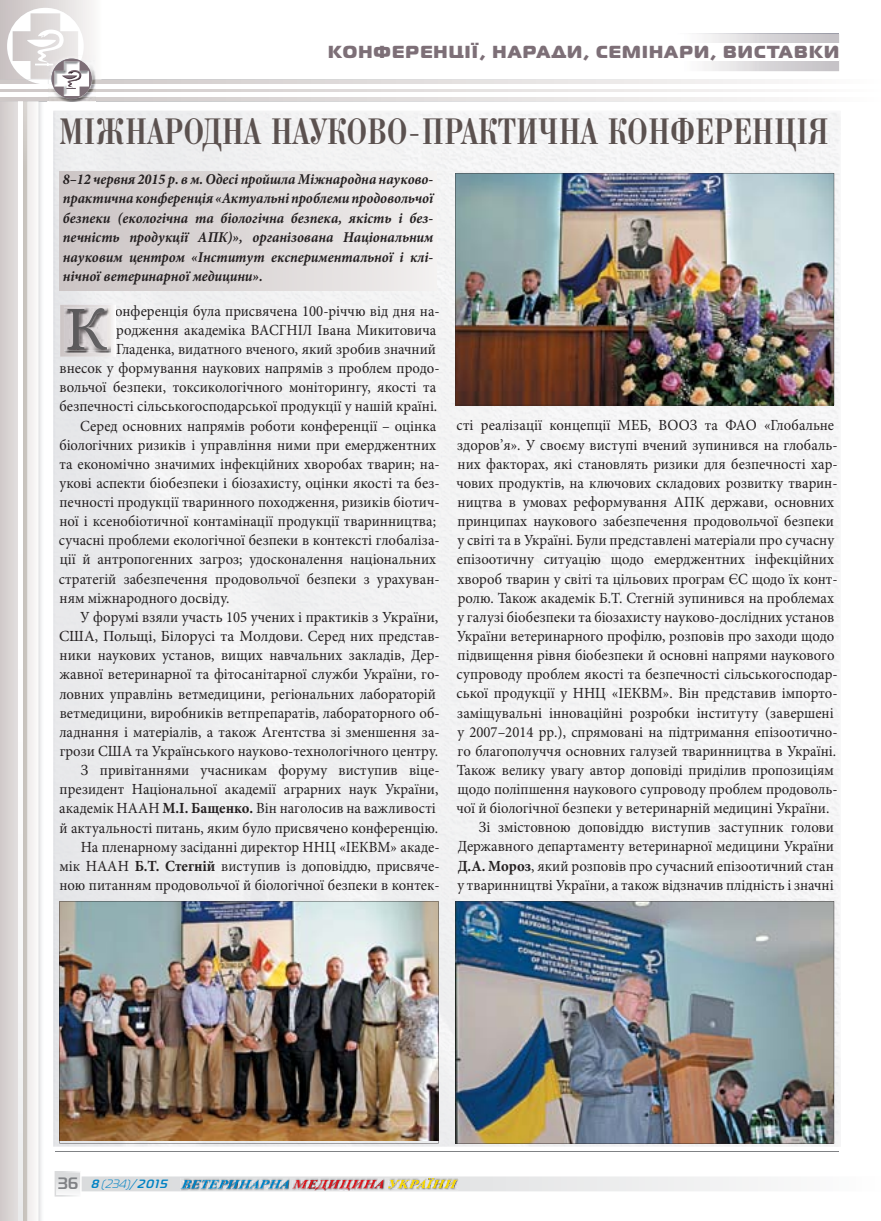
<style>
.page{position:relative;width:881px;height:1221px;background:#fff}
.page>*{position:absolute;margin:0;border:0;box-sizing:border-box;transform-origin:0 0}
.t1{font:39px "Bodoni Cond C";letter-spacing:.025em;color:#5b514f}
.t2{font:17.4px "Magistral Black C";letter-spacing:.07em;color:#7d6f77}
.t3{font:15.45px "Minion Pro";color:#231f20;scale:.95 1}
.t4{font:15.45px "Minion Pro";color:#231f20}
.t5{font:italic 700 15px/19.5px "Minion Pro";color:#231f20;text-align:justify;scale:.94 1}
.t6{font:italic 700 12px "Magistral C";color:#0082c4}
.s1{font-weight:700}
.s2{font-style:normal;font-size:16.5px;color:#808285}
.s3{font-weight:400}
</style>
<div class="page">
<img style="left:0;top:0;width:840px;height:1220px">
<img style="left:64px;top:304px;width:47px;height:3px">
<img style="left:64px;top:350px;width:47px;height:3px">
<img style="left:64px;top:307px;width:47px;height:43px">
<img style="left:67px;top:308px;width:40px;height:41px">
<div style="left:0;top:104px;width:10px;height:31px;background:#d5cfce"></div>
<p class="t2" style="left:328px;top:41px;width:512px">КОНФЕРЕНЦІЇ, НАРАДИ, СЕМІНАРИ, ВИСТАВКИ</p>
<h1 class="t1" style="left:59px;top:111px;width:770px">МІЖНАРОДНА НАУКОВО-ПРАКТИЧНА КОНФЕРЕНЦІЯ</h1>
<p class="t5" style="left:63px;top:169px;width:395px">8–12 червня 2015 р. в м. Одесі пройшла Міжнародна науково&shy;практична конференція «Актуальні проблеми продовольчої безпеки (екологічна та біологічна безпека, якість і без&shy;печність продукції АПК)», організована Національним науковим центром «Інститут експериментальної і клі&shy;нічної ветеринарної медицини».</p>
<p class="t3" style="left:115px;top:300px;width:343px">онференція була присвячена 100-річчю від дня на-</p>
<p class="t3" style="left:116px;top:319px;width:338px">родження академіка ВАСГНІЛ Івана Микитовича</p>
<p class="t3" style="left:116px;top:338px;width:338px">Гладенка, видатного вченого, який зробив значний</p>
<p class="t3" style="left:60px;top:358px;width:401px">внесок у формування наукових напрямів з проблем продо-</p>
<p class="t3" style="left:60px;top:377px;width:397px">вольчої безпеки, токсикологічного моніторингу, якості та</p>
<p class="t3" style="left:59px;top:396px;width:399px">безпечності сільськогосподарської продукції у нашій країні.</p>
<p class="t3" style="left:80px;top:415px;width:376px">Серед основних напрямів роботи конференції – оцінка</p>
<p class="t3" style="left:59px;top:434px;width:398px">біологічних ризиків і управління ними при емерджентних</p>
<p class="t3" style="left:59px;top:453px;width:401px">та економічно значимих інфекційних хворобах тварин; на-</p>
<p class="t3" style="left:59px;top:472px;width:401px">укові аспекти біобезпеки і біозахисту, оцінки якості та без-</p>
<p class="t3" style="left:60px;top:491px;width:401px">печності продукції тваринного походження, ризиків біотич-</p>
<p class="t3" style="left:60px;top:511px;width:397px">ної і ксенобіотичної контамінації продукції тваринництва;</p>
<p class="t3" style="left:59px;top:530px;width:402px">сучасні проблеми екологічної безпеки в контексті глобаліза-</p>
<p class="t3" style="left:60px;top:549px;width:397px">ції й антропогенних загроз; удосконалення національних</p>
<p class="t3" style="left:59px;top:568px;width:402px">стратегій забезпечення продовольчої безпеки з урахуван-</p>
<p class="t3" style="left:60px;top:587px;width:180px">ням міжнародного досвіду.</p>
<p class="t3" style="left:80px;top:606px;width:378px">У форумі взяли участь 105 учених і практиків з України,</p>
<p class="t4" style="left:59px;top:625px;width:382px">США, Польщі, Білорусі та Молдови. Серед них представ-</p>
<p class="t3" style="left:60px;top:645px;width:401px">ники наукових установ, вищих навчальних закладів, Дер-</p>
<p class="t3" style="left:59px;top:664px;width:401px">жавної ветеринарної та фітосанітарної служби України, го-</p>
<p class="t3" style="left:59px;top:683px;width:398px">ловних управлінь ветмедицини, регіональних лабораторій</p>
<p class="t3" style="left:60px;top:702px;width:401px">ветмедицини, виробників ветпрепаратів, лабораторного об-</p>
<p class="t3" style="left:59px;top:721px;width:401px">ладнання і матеріалів, а також Агентства зі зменшення за-</p>
<p class="t3" style="left:60px;top:740px;width:400px">грози США та Українського науково-технологічного центру.</p>
<p class="t3" style="left:81px;top:759px;width:379px">З привітаннями учасникам форуму виступив віце-</p>
<p class="t3" style="left:60px;top:779px;width:400px">президент Національної академії аграрних наук України,</p>
<p class="t3" style="left:59px;top:798px;width:398px">академік НААН <span class="s1">М.І. Бащенко.</span> Він наголосив на важливості</p>
<p class="t3" style="left:60px;top:817px;width:400px">й актуальності питань, яким було присвячено конференцію.</p>
<p class="t3" style="left:81px;top:836px;width:379px">На пленарному засіданні директор ННЦ «ІЕКВМ» акаде-</p>
<p class="t3" style="left:59px;top:855px;width:401px">мік НААН <span class="s1">Б.Т. Стегній</span> виступив із доповіддю, присвяче-</p>
<p class="t3" style="left:60px;top:874px;width:401px">ною питанням продовольчої й біологічної безпеки в контек-</p>
<p class="t3" style="left:456px;top:415px;width:399px">сті реалізації концепції МЕБ, ВООЗ та ФАО «Глобальне</p>
<p class="t3" style="left:457px;top:434px;width:402px">здоров’я». У своєму виступі вчений зупинився на глобаль-</p>
<p class="t3" style="left:457px;top:453px;width:401px">них факторах, які становлять ризики для безпечності хар-</p>
<p class="t3" style="left:456px;top:472px;width:402px">чових продуктів, на ключових складових розвитку тва рин-</p>
<p class="t3" style="left:457px;top:491px;width:397px">ництва в умовах реформування АПК держави, основних</p>
<p class="t3" style="left:457px;top:511px;width:397px">принципах наукового забезпечення продовольчої безпеки</p>
<p class="t3" style="left:457px;top:530px;width:398px">у світі та в Україні. Були представлені матеріали про сучасну</p>
<p class="t3" style="left:456px;top:549px;width:398px">епізоотичну ситуацію щодо емерджентних інфекційних</p>
<p class="t3" style="left:457px;top:568px;width:401px">хвороб тварин у світі та цільових програм ЄС щодо їх конт-</p>
<p class="t3" style="left:457px;top:587px;width:397px">ролю. Також ака демік Б.Т. Стегній зупинився на проблемах</p>
<p class="t3" style="left:457px;top:606px;width:398px">у галузі біобезпеки та біозахисту науково-дослідних установ</p>
<p class="t3" style="left:456px;top:625px;width:399px">України ветеринарного профілю, розповів про заходи щодо</p>
<p class="t3" style="left:457px;top:644px;width:398px">підвищення рівня біобез пе ки й основні напрями наукового</p>
<p class="t3" style="left:456px;top:664px;width:402px">супроводу проблем якості та безпечності сільськогосподар-</p>
<p class="t3" style="left:456px;top:683px;width:402px">ської продукції у ННЦ «ІЕКВМ». Він представив імпорто-</p>
<p class="t3" style="left:457px;top:702px;width:397px">заміщувальні інноваційні розробки інституту (завершені</p>
<p class="t3" style="left:457px;top:721px;width:401px">у 2007–2014 рр.), спрямовані на підтримання епізоотично-</p>
<p class="t3" style="left:457px;top:740px;width:400px">го благополуччя основних галузей тваринництва в Україні.</p>
<p class="t3" style="left:456px;top:759px;width:398px">Також велику увагу автор доповіді приділив пропозиціям</p>
<p class="t3" style="left:457px;top:778px;width:401px">щодо поліпшення наукового супроводу проблем продоволь-</p>
<p class="t3" style="left:456px;top:797px;width:394px">чої й біологічної безпеки у ветеринарній медицині України.</p>
<p class="t3" style="left:478px;top:817px;width:375px">Зі змістовною доповіддю виступив заступник голови</p>
<p class="t3" style="left:457px;top:836px;width:397px">Державного департаменту ветеринарної медицини України</p>
<p class="t3" style="left:457px;top:855px;width:397px"><span class="s1">Д.А. Мороз</span>, який розповів про сучасний епізоотичний стан</p>
<p class="t3" style="left:457px;top:874px;width:397px">у тваринництві України, а також відзначив плідність і значні</p>
<p class="t6" style="left:58px;top:1176px;width:114px"><span class="s2">3 6</span> 8 <span class="s3">(234)</span>/2015</p>
</div>
